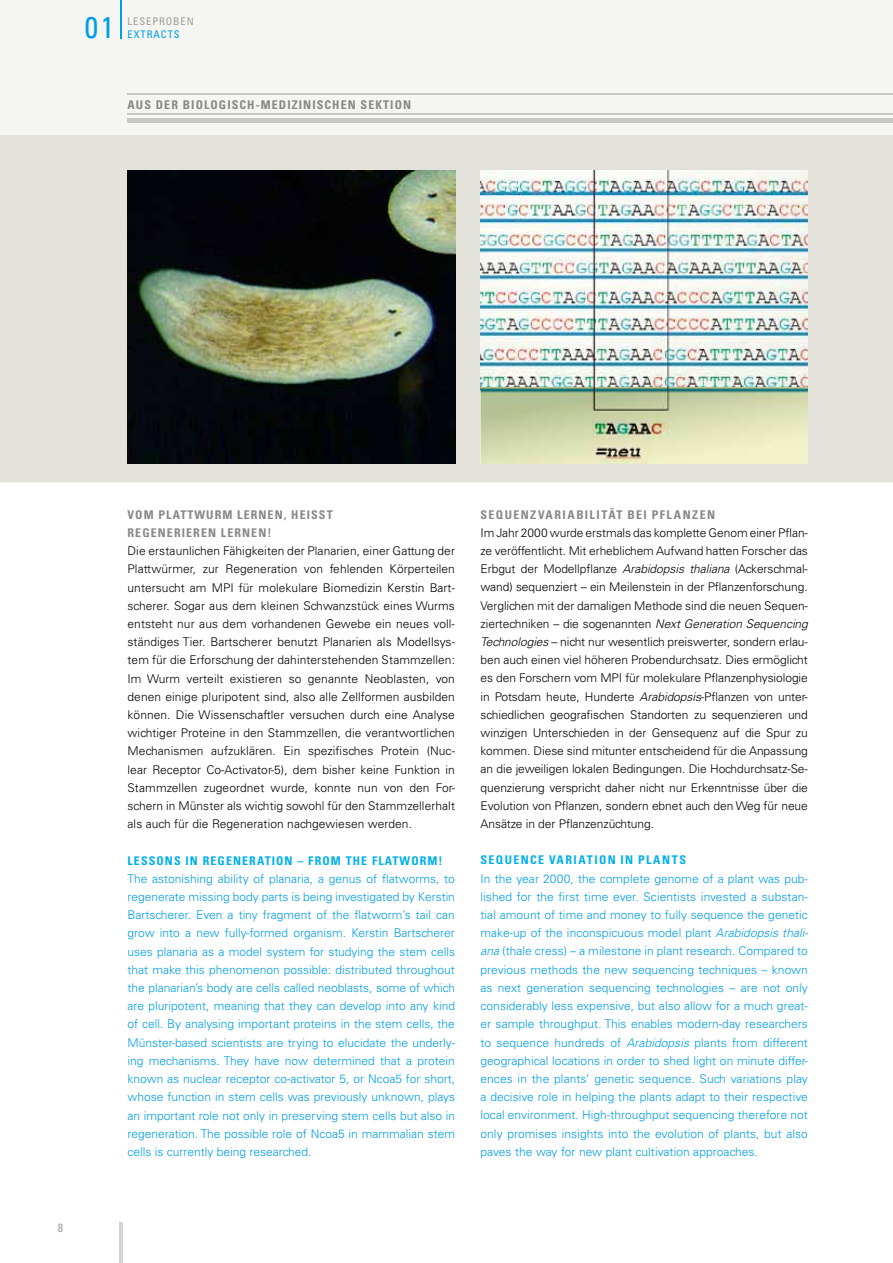
<style>
.page{position:relative;width:893px;height:1263px;background:#fff}
.page>*{position:absolute;margin:0;border:0;box-sizing:border-box;transform-origin:0 0}
.t1{font:condensed 30px "Univers LT";color:#009ee3}
.t2{font:300 12px/18.1px "Univers LT";letter-spacing:-.005em;color:#000;text-align:justify}
.t3{font:300 12px/18.1px "Univers LT";color:#009ee3;text-align:justify}
.t4{font:700 condensed 12px/18.1px "Univers LT";letter-spacing:.09em;color:#868786}
.t5{font:700 condensed 12px "Univers LT";letter-spacing:.09em;color:#00b0eb}
.t6{font:700 condensed 12px "Univers LT";letter-spacing:.12em;color:#868786}
.t7{font:700 condensed 12px "Univers LT";letter-spacing:.115em;color:#00b0eb}
.t8{font:condensed 12px "Univers LT";color:#9c9c9d}
.t9{font:condensed 10.5px "Univers LT";letter-spacing:.09em;color:#9c9c9d}
.t10{font:condensed 10.5px "Univers LT";letter-spacing:.09em;color:#009ee3}
.s1{font-style:italic}
</style>
<div class="page">
<div style="left:0;top:0;width:893px;height:482px;background:#f5f5f2"></div>
<div style="left:0;top:136px;width:893px;height:346px;background:#e3e2da"></div>
<img style="left:128px;top:170px;width:327px;height:294px">
<hr style="left:128px;top:94px;width:765px;height:1px;background:#c5c6c6">
<hr style="left:128px;top:113px;width:765px;height:2px;background:#c5c6c6">
<hr style="left:128px;top:118px;width:765px;height:4px;background:#c5c6c6">
<hr style="left:119px;top:1222px;width:3px;height:41px;background:#d3d4d4">
<hr style="left:120px;top:0;width:1px;height:39px;background:#009ee3">
<img style="left:480px;top:170px;width:328px;height:294px">
<img style="left:480px;top:387px;width:328px;height:2px">
<h1 class="t1" style="left:85px;top:8px;width:31px">01</h1>
<p class="t9" style="left:128px;top:15px;width:68px">LESEPROBEN</p>
<p class="t10" style="left:128px;top:28px;width:54px">EXTRACTS</p>
<p class="t4" style="left:128px;top:95px;width:285px">AUS DER BIOLOGISCH-MEDIZINISCHEN SEKTION</p>
<p class="t8" style="left:58px;top:1220px;width:7px">8</p>
<p class="t4" style="left:128px;top:505px;width:207px">VOM PLATTWURM LERNEN, HEISST<br>REGENERIEREN LERNEN!</p>
<p class="t2" style="left:128px;top:542px;width:329px">Die erstaunlichen Fähigkeiten der Planarien, einer Gattung der Plattwürmer, zur Regeneration von fehlenden Körperteilen untersucht am MPI für molekulare Biomedizin Kerstin Bart&shy;scherer. Sogar aus dem kleinen Schwanzstück eines Wurms entsteht nur aus dem vorhandenen Gewebe ein neues voll&shy;ständiges Tier. Bartscherer benutzt Planarien als Modellsys&shy;tem für die Erforschung der dahinterstehenden Stammzellen:<br>Im Wurm verteilt existieren so genannte Neoblasten, von denen einige pluripotent sind, also alle Zellformen ausbilden können. Die Wissenschaftler versuchen durch eine Analyse wichtiger Proteine in den Stammzellen, die verantwortlichen Mechanismen aufzuklären. Ein spezifisches Protein (Nuc&shy;lear Receptor Co-Activator-5), dem bisher keine Funktion in Stammzellen zugeordnet wurde, konnte nun von den For&shy;schern in Münster als wichtig sowohl für den Stammzellerhalt als auch für die Regeneration nachgewiesen werden.</p>
<p class="t5" style="left:128px;top:853px;width:317px">LESSONS IN REGENERATION – FROM THE FLATWORM!</p>
<p class="t3" style="left:128px;top:869px;width:329px">The astonishing ability of planaria, a genus of flatworms, to regenerate missing body parts is being investigated by Kerstin Bartscherer. Even a tiny fragment of the flatworm’s tail can grow into a new fully-formed organism. Kerstin Bartscherer uses planaria as a model system for studying the stem cells that make this phenomenon possible: distributed throughout the planarian’s body are cells called neoblasts, some of which are pluripotent, meaning that they can develop into any kind of cell. By analysing important proteins in the stem cells, the Münster-based scientists are trying to elucidate the underly&shy;ing mechanisms. They have now determined that a protein known as nuclear receptor co-activator 5, or Ncoa5 for short, whose function in stem cells was previously unknown, plays an important role not only in preserving stem cells but also in regeneration. The possible role of Ncoa5 in mammalian stem cells is currently being researched.</p>
<p class="t6" style="left:480px;top:507px;width:236px">SEQUENZVARIABILITÄT BEI PFLANZEN</p>
<p class="t2" style="left:480px;top:523px;width:329px">Im Jahr 2000 wurde erstmals das komplette Genom einer Pflan&shy;ze veröffentlicht. Mit erheblichem Aufwand hatten Forscher das Erbgut der Modellpflanze <span class="s1">Arabidopsis thaliana</span> (Ackerschmal&shy;wand) sequenziert – ein Meilenstein in der Pflanzenforschung.<br>Verglichen mit der damaligen Methode sind die neuen Sequen&shy;ziertechniken – die sogenannten <span class="s1">Next Generation Sequencing Technologies</span> – nicht nur wesentlich preiswerter, sondern erlau&shy;ben auch einen viel höheren Probendurchsatz. Dies ermöglicht es den Forschern vom MPI für molekulare Pflanzenphysiologie in Potsdam heute, Hunderte <span class="s1">Arabidopsis</span>-Pflanzen von unter&shy;schiedlichen geografischen Standorten zu sequenzieren und winzigen Unterschieden in der Gensequenz auf die Spur zu kommen. Diese sind mitunter entscheidend für die Anpassung an die jeweiligen lokalen Bedingungen. Die Hochdurchsatz-Se&shy;quenzierung verspricht daher nicht nur Erkenntnisse über die Evolution von Pflanzen, sondern ebnet auch den Weg für neue Ansätze in der Pflanzenzüchtung.</p>
<p class="t7" style="left:480px;top:853px;width:207px">SEQUENCE VARIATION IN PLANTS</p>
<p class="t3" style="left:480px;top:869px;width:329px">In the year 2000, the complete genome of a plant was pub&shy;lished for the first time ever. Scientists invested a substan&shy;tial amount of time and money to fully sequence the genetic make-up of the inconspicuous model plant <span class="s1">Arabidopsis thali&shy;ana</span> (thale cress) – a milestone in plant research. Compared to previous methods the new sequencing techniques – known as next generation sequencing technologies – are not only considerably less expensive, but also allow for a much great&shy;er sample throughput. This enables modern-day researchers to sequence hundreds of <span class="s1">Arabidopsis</span> plants from different geographical locations in order to shed light on minute differ&shy;ences in the plants’ genetic sequence. Such variations play a decisive role in helping the plants adapt to their respective local environment. High-throughput sequencing therefore not only promises insights into the evolution of plants, but also paves the way for new plant cultivation approaches.</p>
</div>
